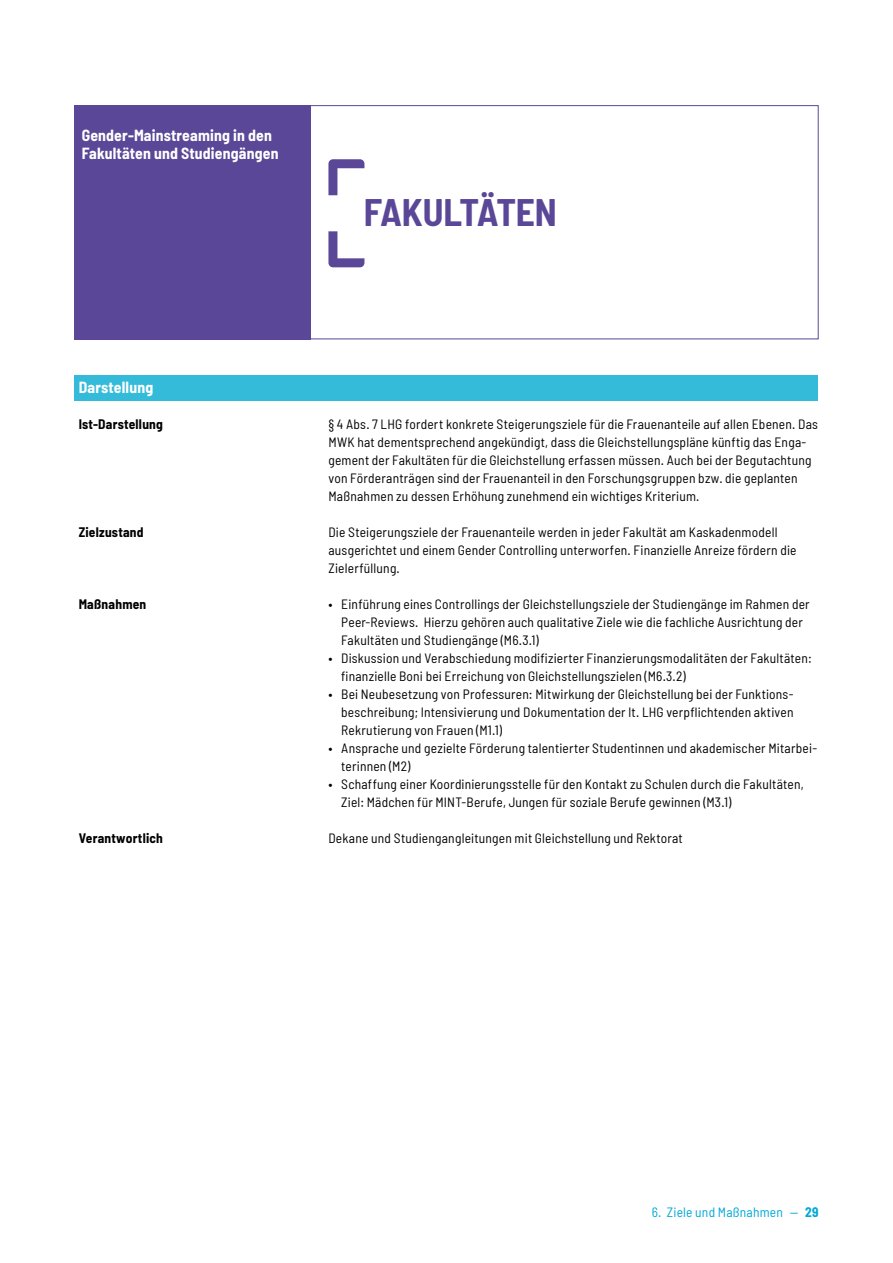
<style>
.page{position:relative;width:893px;height:1263px;background:#fff}
.page>*{position:absolute;margin:0;border:0;box-sizing:border-box;transform-origin:0 0}
.t1{font:700 semi-condensed 37.5px "Barlow";letter-spacing:-.005em;color:#5b4797}
.t2{font:700 semi-condensed 15.75px/18px "Barlow";letter-spacing:.01em;color:#fff}
.t3{font:semi-condensed 13.5px/18px "Barlow";letter-spacing:.015em;color:#000}
.t4{font:700 semi-condensed 13.5px "Barlow";letter-spacing:.015em;color:#000}
.t5{font:semi-condensed 13.5px "Barlow";letter-spacing:.015em;color:#00a8d7}
.s1{font-weight:700}
</style>
<div class="page">
<div style="left:74px;top:105px;width:236px;height:234px;background:#5b4797"></div>
<div style="left:74px;top:375px;width:744px;height:26px;background:#34bbda"></div>
<svg style="left:328px;top:159px;width:36px;height:36px"></svg>
<svg style="left:328px;top:231px;width:36px;height:36px"></svg>
<div style="left:304px;top:105px;width:515px;height:234px;border:1px solid #5b4797"></div>
<p class="t2" style="left:82px;top:126px;width:198px">Gender-Mainstreaming in den<br>Fakultäten und Studiengängen</p>
<h1 class="t1" style="left:364px;top:189px;width:195px">FAKULTÄTEN</h1>
<p class="t2" style="left:79px;top:378px;width:76px">Darstellung</p>
<p class="t4" style="left:79px;top:416px;width:86px">Ist-Darstellung</p>
<p class="t4" style="left:79px;top:524px;width:67px">Zielzustand</p>
<p class="t4" style="left:79px;top:596px;width:69px">Maßnahmen</p>
<p class="t4" style="left:79px;top:830px;width:86px">Verantwortlich</p>
<p class="t3" style="left:328px;top:415px;width:491px">§ 4 Abs. 7 LHG fordert konkrete Steigerungsziele für die Frauenanteile auf allen Ebenen. Das MWK hat dementsprechend angekündigt, dass die Gleichstellungspläne künftig das Enga&shy;gement der Fakultäten für die Gleichstellung erfassen müssen. Auch bei der Begutachtung von Förderanträgen sind der Frauenanteil in den Forschungsgruppen bzw. die geplanten Maßnahmen zu dessen Erhöhung zunehmend ein wichtiges Kriterium.</p>
<p class="t3" style="left:328px;top:523px;width:470px">Die Steigerungsziele der Frauenanteile werden in jeder Fakultät am Kaskadenmodell ausgerichtet und einem Gender Controlling unterworfen. Finanzielle Anreize fördern die<br>Zielerfüllung.</p>
<p class="t3" style="left:341px;top:595px;width:470px;text-indent:-13px">• Einführung eines Controllings der Gleichstellungsziele der Studiengänge im Rahmen der<br>Peer-Reviews. Hierzu gehören auch qualitative Ziele wie die fachliche Ausrichtung der<br>Fakultäten und Studiengänge (M6.3.1)</p>
<p class="t3" style="left:341px;top:649px;width:472px;text-indent:-13px">• Diskussion und Verabschiedung modifizierter Finanzierungsmodalitäten der Fakultäten: finanzielle Boni bei Erreichung von Gleichstellungszielen (M6.3.2)</p>
<p class="t3" style="left:341px;top:685px;width:454px;text-align:justify;text-indent:-13px">• Bei Neubesetzung von Professuren: Mitwirkung der Gleichstellung bei der Funktions&shy;beschreibung; Intensivierung und Dokumentation der lt. LHG verpflichtenden aktiven Rekrutierung von Frauen (M1.1)</p>
<p class="t3" style="left:341px;top:739px;width:477px;text-indent:-13px">• Ansprache und gezielte Förderung talentierter Studentinnen und akademischer Mitarbei&shy;terinnen (M2)</p>
<p class="t3" style="left:341px;top:775px;width:464px;text-indent:-13px">• Schaffung einer Koordinierungsstelle für den Kontakt zu Schulen durch die Fakultäten,<br>Ziel: Mädchen für MINT-Berufe, Jungen für soziale Berufe gewinnen (M3.1)</p>
<p class="t3" style="left:328px;top:829px;width:356px">Dekane und Studiengangleitungen mit Gleichstellung und Rektorat</p>
<p class="t5" style="left:652px;top:1204px;width:168px">6. Ziele und Maßnahmen — <span class="s1">29</span></p>
</div>
